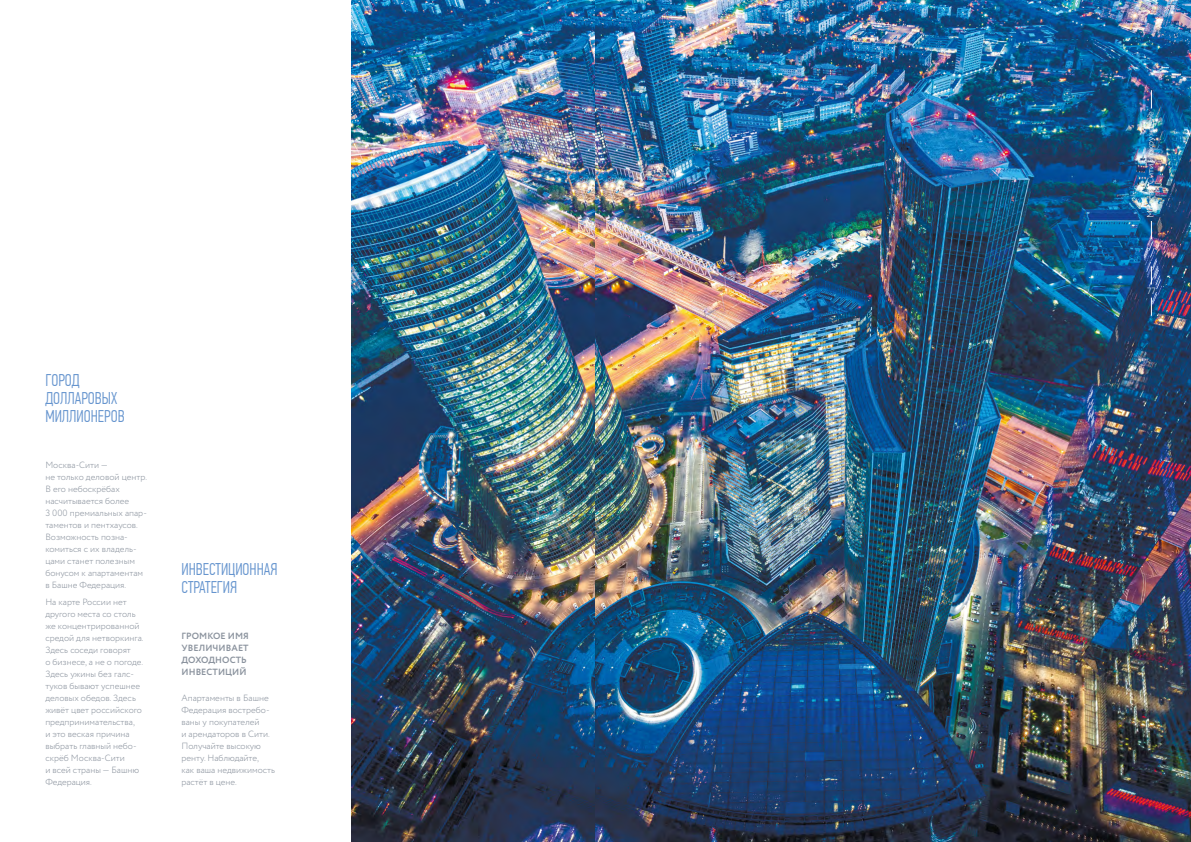
<style>
.page{position:relative;width:1191px;height:842px;background:#fff}
.page>*{position:absolute;margin:0;border:0;box-sizing:border-box;transform-origin:0 0}
.t1{font:300 17px/18px "PF Din Text Comp Pro";color:#6594ce}
.t2{font:300 9px/12px "Circe";color:#8b939e}
.t3{font:700 9px/12px "Circe";letter-spacing:.01em;color:#8b939e}
.t4{font:300 9px "Circe";color:#fff}
</style>
<div class="page">
<img style="left:351px;top:0;width:244px;height:842px">
<img style="left:595px;top:0;width:596px;height:842px">
<svg style="left:1151px;top:266px;width:1px;height:19px"></svg>
<svg style="left:1151px;top:298px;width:1px;height:18px"></svg>
<svg style="left:1151px;top:90px;width:1px;height:18px"></svg>
<svg style="left:1151px;top:221px;width:1px;height:18px"></svg>
<h1 class="t1" style="left:45px;top:371px;width:81px">ГОРОД<br>ДОЛЛАРОВЫХ<br>МИЛЛИОНЕРОВ</h1>
<p class="t2" style="left:45px;top:459px;width:103px">Москва-Сити —<br>не только деловой центр.<br>В его небоскрёбах насчитывается более<br>3 000 премиальных апар&shy;таментов и пентхаусов.<br>Возможность позна&shy;комиться с их владель&shy;цами станет полезным бонусом к апартаментам в Башне Федерация.</p>
<p class="t2" style="left:45px;top:596px;width:100px">На карте России нет другого места со столь же концентрированной средой для нетворкинга.<br>Здесь соседи говорят<br>о бизнесе, а не о погоде.<br>Здесь ужины без галс&shy;туков бывают успешнее деловых обедов. Здесь живёт цвет российского предпринимательства,<br>и это веская причина выбрать главный небо&shy;скрёб Москва-Сити<br>и всей страны — Башню<br>Федерация.</p>
<h1 class="t1" style="left:181px;top:560px;width:97px">ИНВЕСТИЦИОННАЯ<br>СТРАТЕГИЯ</h1>
<p class="t3" style="left:181px;top:630px;width:69px">ГРОМКОЕ ИМЯ<br>УВЕЛИЧИВАЕТ<br>ДОХОДНОСТЬ<br>ИНВЕСТИЦИЙ</p>
<p class="t2" style="left:181px;top:692px;width:95px">Апартаменты в Башне<br>Федерация востребо&shy;ваны у покупателей<br>и арендаторов в Сити.<br>Получайте высокую ренту. Наблюдайте,<br>как ваша недвижимость растёт в цене.</p>
<p class="t4" style="left:1144px;top:218px;width:108px;rotate:-90deg">Москва-Сити и окружение</p>
<p class="t4" style="left:1147px;top:285px;width:10px">77</p>
</div>
